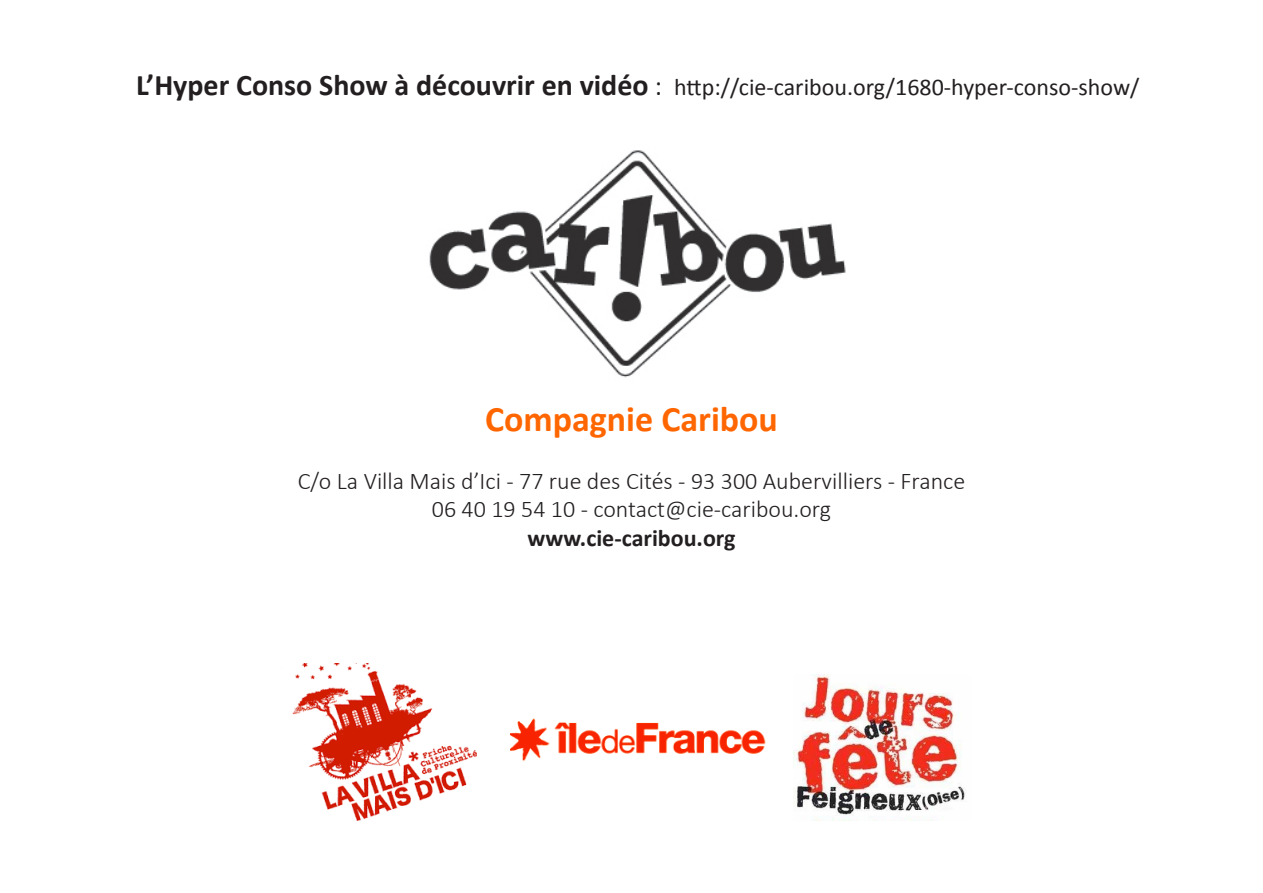
<style>
.page{position:relative;width:1263px;height:893px;background:#fff}
.page>*{position:absolute;margin:0;border:0;box-sizing:border-box;transform-origin:0 0}
.t1{font:700 36px "Calibri";color:#f60}
.t2{font:300 24px "Calibri";color:#231f20}
.t3{font:24px "Calibri";color:#231f20}
.t4{font:700 24px "Calibri";color:#231f20}
.s1{font-weight:700;font-size:30px}
.s2{font-size:27px}
</style>
<div class="page">
<img style="left:429px;top:150px;width:417px;height:228px">
<img style="left:292px;top:663px;width:184px;height:158px">
<img style="left:511px;top:718px;width:255px;height:43px">
<img style="left:793px;top:675px;width:172px;height:146px">
<p class="t3" style="left:136px;top:72px;width:1005px"><span class="s1">L’Hyper Conso Show à découvrir en vidéo</span> <span class="s2">:</span> http://cie-caribou.org/1680-hyper-conso-show/</p>
<p class="t1" style="left:485px;top:396px;width:294px">Compagnie Caribou</p>
<p class="t2" style="left:298px;top:466px;width:669px">C/o La Villa Mais d’Ici - 77 rue des Cités - 93 300 Aubervilliers - France</p>
<p class="t2" style="left:432px;top:494px;width:401px">06 40 19 54 10 - contact@cie-caribou.org</p>
<p class="t4" style="left:527px;top:523px;width:210px">www.cie-caribou.org</p>
</div>
